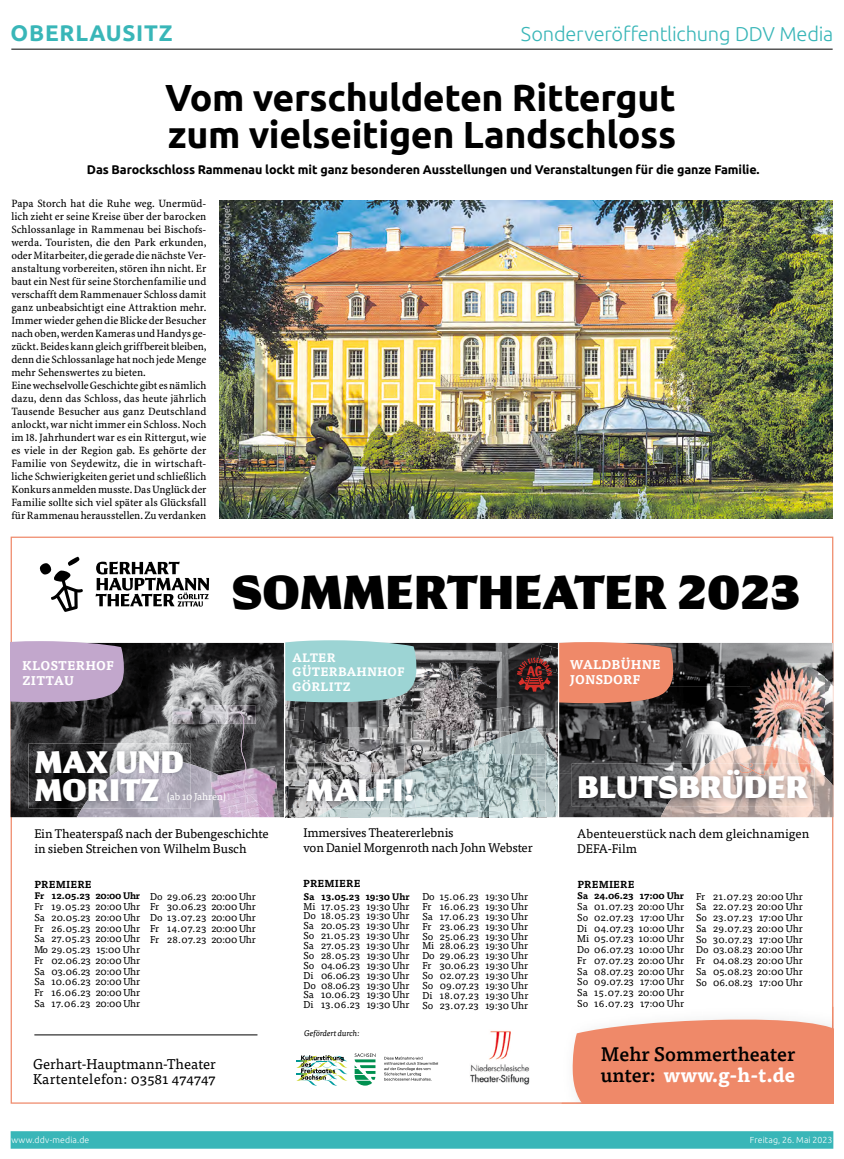
<style>
.page{position:relative;width:844px;height:1159px;background:#fff}
.page>*{position:absolute;margin:0;border:0;box-sizing:border-box;transform-origin:0 0}
.t1{font:900 47.25px "Conglomerate";letter-spacing:.015em;color:#000}
.Unterüber{font:700 37.5px/37.5px "Ubuntu SZ";letter-spacing:-.01em;color:#000}
.t2{font:900 31px/28.2px "Conglomerate";letter-spacing:.015em;color:#fff}
.Rubriktitel{font:700 22.5px "Ubuntu SZ";letter-spacing:.035em;color:#39b6b8}
.Fliesstext{font:300 20px "Ubuntu SZ";letter-spacing:-.01em;color:#39b6b8}
.t3{font:700 19.75px "Tisa Pro";color:#fff}
.t4{font:500 19.5px "Tisa Pro";color:#000}
.t5{font:14.25px/15.1px "Tisa Pro";color:#000}
.t6{font:12.5px/15px "Tisa Pro";letter-spacing:-.01em;color:#000}
.Unterüber-2{font:700 12.5px "Ubuntu SZ";letter-spacing:-.01em;color:#000}
.t7{font:700 12.5px/15px "Tisa Pro";letter-spacing:.01em;color:#fff}
.t8{font:700 12px/14.5px "Tisa Pro";letter-spacing:.01em;color:#fff}
.Fliesstext-2{font:11.25px/13px "SZ Minion";letter-spacing:-.005em;color:#000;text-align:justify}
.t9{font:10px/10.8px "Tisa Pro";color:#000;text-align:justify}
.t10{font:700 10px "Tisa Pro";letter-spacing:.01em;color:#000}
.t11{font:10px "Tisa Pro";letter-spacing:-.01em;color:#fff}
.t12{font:700 9.38px "Tisa Pro";letter-spacing:-.02em;color:#000}
.Fliesstext-3{font:300 8.75px "Ubuntu SZ";letter-spacing:.015em;color:#fff}
.Bildunterschrift{font:300 8.75px "Ubuntu SZ";letter-spacing:.01em;color:#fff}
.t13{font:italic 8.25px "Tisa Pro";letter-spacing:-.01em;color:#000}
.s1{font-weight:500;font-size:19.5px;color:#000}
</style>
<div class="page">
<div style="left:11px;top:1131px;width:822px;height:17px;background:#39b6b8"></div>
<hr style="left:11px;top:49px;width:821px;height:1px;background:#000">
<svg style="left:11px;top:536px;width:822px;height:567px"></svg>
<img style="left:469px;top:1029px;width:60px;height:55px">
<svg style="left:297px;top:1055px;width:50px;height:30px"></svg>
<svg style="left:354px;top:1053px;width:21px;height:32px"></svg>
<svg style="left:384px;top:1056px;width:54px;height:24px"></svg>
<img style="left:561px;top:1007px;width:272px;height:96px">
<img style="left:594px;top:1007px;width:39px;height:1px">
<img style="left:640px;top:1007px;width:43px;height:1px">
<svg style="left:572px;top:1018px;width:261px;height:85px;background:#ef9073"></svg>
<svg style="left:95px;top:561px;width:114px;height:45px"></svg>
<svg style="left:40px;top:557px;width:43px;height:55px"></svg>
<img style="left:11px;top:643px;width:273px;height:174px">
<img style="left:77px;top:764px;width:137px;height:53px">
<img style="left:212px;top:766px;width:67px;height:51px">
<img style="left:210px;top:772px;width:59px;height:45px">
<img style="left:172px;top:706px;width:21px;height:18px">
<img style="left:199px;top:705px;width:57px;height:19px">
<svg style="left:238px;top:711px;width:8px;height:101px"></svg>
<img style="left:673px;top:643px;width:158px;height:43px">
<img style="left:824px;top:686px;width:7px;height:60px">
<img style="left:673px;top:686px;width:77px;height:60px">
<img style="left:831px;top:643px;width:2px;height:174px">
<img style="left:750px;top:663px;width:74px;height:83px">
<img style="left:673px;top:746px;width:158px;height:71px">
<img style="left:750px;top:745px;width:73px;height:30px">
<svg style="left:11px;top:641px;width:113px;height:61px;background:#b9a0c2"></svg>
<img style="left:29px;top:743px;width:161px;height:65px">
<img style="left:82px;top:759px;width:108px;height:49px">
<img style="left:673px;top:763px;width:141px;height:43px">
<img style="left:764px;top:763px;width:50px;height:12px">
<svg style="left:739px;top:763px;width:25px;height:12px"></svg>
<svg style="left:285px;top:640px;width:388px;height:178px;background:#858482"></svg>
<hr style="left:34px;top:1034px;width:223px;height:1px;background:#000">
<hr style="left:284px;top:633px;width:1px;height:195px;background:#fff">
<hr style="left:557px;top:633px;width:2px;height:195px;background:#fff">
<img style="left:220px;top:200px;width:612px;height:319px">
<p class="Rubriktitel" style="left:11px;top:20px;width:163px">OBERLAUSITZ</p>
<p class="Fliesstext" style="left:521px;top:22px;width:314px">Sonderveröffentlichung DDV Media</p>
<p class="Unterüber" style="left:165px;top:78px;width:512px">Vom verschuldeten Rittergut zum vielseitigen Landschloss</p>
<p class="Unterüber-2" style="left:87px;top:162px;width:674px">Das Barockschloss Rammenau lockt mit ganz besonderen Ausstellungen und Veranstaltungen für die ganze Familie.</p>
<p class="Bildunterschrift" style="left:221px;top:283px;width:80px;rotate:-90deg">Foto: Steffen Unger</p>
<p class="Fliesstext-2" style="left:11px;top:197px;width:196px">Papa Storch hat die Ruhe weg. Unermüd&shy;lich zieht er seine Kreise über der barocken Schlossanlage in Rammenau bei Bischofs&shy;werda. Touristen, die den Park erkunden, oder Mitarbeiter, die gerade die nächste Ver&shy;anstaltung vorbereiten, stören ihn nicht. Er baut ein Nest für seine Storchenfamilie und verschafft dem Rammenauer Schloss damit ganz unbeabsichtigt eine Attraktion mehr.<br>Immer wieder gehen die Blicke der Besucher nach oben, werden Kameras und Handys ge&shy;zückt. Beides kann gleich griffbereit bleiben, denn die Schlossanlage hat noch jede Menge mehr Sehenswertes zu bieten.</p>
<p class="Fliesstext-2" style="left:11px;top:379px;width:196px">Eine wechselvolle Geschichte gibt es nämlich dazu, denn das Schloss, das heute jährlich Tausende Besucher aus ganz Deutschland anlockt, war nicht immer ein Schloss. Noch im 18. Jahrhundert war es ein Rittergut, wie es viele in der Region gab. Es gehörte der Familie von Seydewitz, die in wirtschaft&shy;liche Schwierigkeiten geriet und schließlich Konkurs anmelden musste. Das Unglück der Familie sollte sich viel später als Glücksfall für Rammenau herausstellen. Zu verdanken</p>
<p class="t1" style="left:232px;top:560px;width:569px">SOMMERTHEATER 2023</p>
<p class="t7" style="left:22px;top:657px;width:93px">KLOSTERHOF<br>ZITTAU</p>
<p class="t8" style="left:292px;top:649px;width:114px">ALTER<br>GÜTERBAHNHOF<br>GÖRLITZ</p>
<p class="t7" style="left:569px;top:657px;width:92px">WALDBÜHNE<br>JONSDORF</p>
<p class="t2" style="left:35px;top:746px;width:150px">MAX UND<br>MORITZ</p>
<p class="t11" style="left:167px;top:789px;width:61px">(ab 10 Jahren)</p>
<p class="t6" style="left:34px;top:825px;width:236px">Ein Theaterspaß nach der Bubengeschichte in sieben Streichen von Wilhelm Busch</p>
<p class="t10" style="left:34px;top:876px;width:59px">PREMIERE</p>
<p class="t12" style="left:34px;top:888px;width:107px">Fr 12.05.23 20:00Uhr</p>
<p class="t9" style="left:34px;top:900px;width:107px">Fr 19.05.23 20:00 Uhr Sa 20.05.23 20:00 Uhr Fr 26.05.23 20:00 Uhr Sa 27.05.23 20:00 Uhr Mo 29.05.23 15:00 Uhr Fr 02.06.23 20:00 Uhr Sa 03.06.23 20:00 Uhr Sa 10.06.23 20:00 Uhr Fr 16.06.23 20:00 Uhr Sa 17.06.23 20:00 Uhr</p>
<p class="t9" style="left:150px;top:890px;width:107px">Do 29.06.23 20:00 Uhr Fr 30.06.23 20:00 Uhr Do 13.07.23 20:00 Uhr Fr 14.07.23 20:00 Uhr Fr 28.07.23 20:00 Uhr</p>
<p class="t5" style="left:33px;top:1055px;width:184px">Gerhart-Hauptmann-Theater<br>Kartentelefon: 03581 474747</p>
<p class="t2" style="left:306px;top:775px;width:110px">MALFI!</p>
<p class="t2" style="left:577px;top:772px;width:232px">BLUTSBRÜDER</p>
<p class="t6" style="left:303px;top:825px;width:230px">Immersives Theatererlebnis<br>von Daniel Morgenroth nach John Webster</p>
<p class="t12" style="left:303px;top:889px;width:107px">Sa 13.05.23 19:30 Uhr</p>
<p class="t9" style="left:303px;top:900px;width:107px;line-height:9.9px">Mi 17.05.23 19:30 Uhr Do 18.05.23 19:30 Uhr Sa 20.05.23 19:30 Uhr So 21.05.23 19:30 Uhr Sa 27.05.23 19:30 Uhr So 28.05.23 19:30 Uhr So 04.06.23 19:30 Uhr Di 06.06.23 19:30 Uhr Do 08.06.23 19:30 Uhr Sa 10.06.23 19:30 Uhr Di 13.06.23 19:30 Uhr</p>
<p class="t9" style="left:422px;top:891px;width:107px;line-height:9.9px">Do 15.06.23 19:30 Uhr Fr 16.06.23 19:30 Uhr Sa 17.06.23 19:30 Uhr Fr 23.06.23 19:30 Uhr So 25.06.23 19:30 Uhr Mi 28.06.23 19:30 Uhr Do 29.06.23 19:30 Uhr Fr 30.06.23 19:30 Uhr So 02.07.23 19:30 Uhr So 09.07.23 19:30 Uhr Di 18.07.23 19:30 Uhr So 23.07.23 19:30 Uhr</p>
<p class="t13" style="left:304px;top:1027px;width:56px">Gefördert durch:</p>
<p class="t10" style="left:303px;top:875px;width:59px">PREMIERE</p>
<p class="t6" style="left:577px;top:825px;width:233px">Abenteuerstück nach dem gleichnamigen<br>DEFA-Film</p>
<p class="t12" style="left:577px;top:888px;width:108px">Sa 24.06.23 17:00 Uhr</p>
<p class="t9" style="left:577px;top:900px;width:108px">Sa 01.07.23 20:00 Uhr So 02.07.23 17:00 Uhr Di 04.07.23 10:00 Uhr Mi 05.07.23 10:00 Uhr Do 06.07.23 10:00 Uhr Fr 07.07.23 20:00 Uhr Sa 08.07.23 20:00 Uhr So 09.07.23 17:00 Uhr Sa 15.07.23 20:00 Uhr So 16.07.23 17:00 Uhr</p>
<p class="t9" style="left:696px;top:890px;width:108px">Fr 21.07.23 20:00 Uhr Sa 22.07.23 20:00 Uhr So 23.07.23 17:00 Uhr Sa 29.07.23 20:00 Uhr So 30.07.23 17:00 Uhr Do 03.08.23 20:00 Uhr Fr 04.08.23 20:00 Uhr Sa 05.08.23 20:00 Uhr So 06.08.23 17:00 Uhr</p>
<p class="t10" style="left:577px;top:876px;width:59px">PREMIERE</p>
<p class="t4" style="left:600px;top:1038px;width:196px">Mehr Sommertheater</p>
<p class="t3" style="left:600px;top:1058px;width:196px"><span class="s1">unter:</span> www.g-h-t.de</p>
<p class="Fliesstext-3" style="left:11px;top:1134px;width:80px">www.ddv-media.de</p>
<p class="Fliesstext-3" style="left:749px;top:1134px;width:84px">Freitag, 26. Mai 2023</p>
</div>
